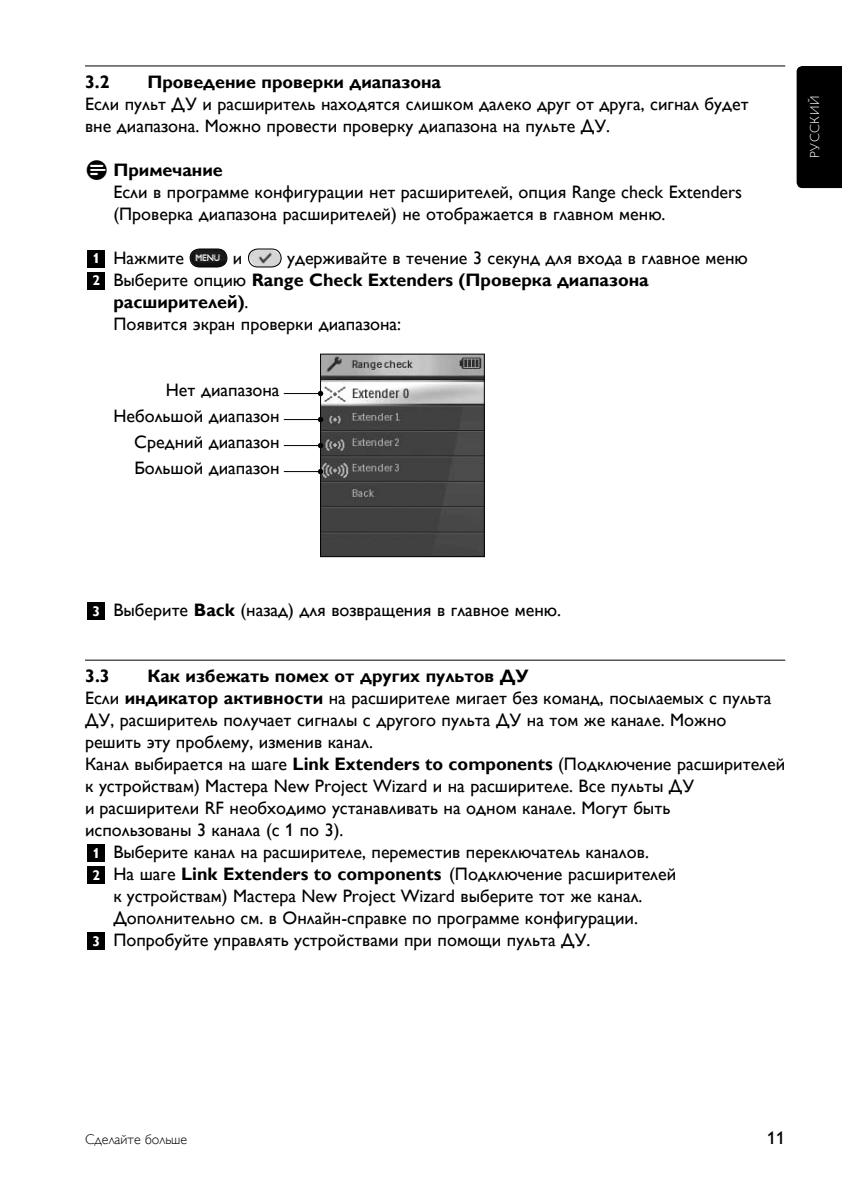
<style>
.page{position:relative;width:842px;height:1191px;background:#fff}
.page>*{position:absolute;margin:0;border:0;box-sizing:border-box;transform-origin:0 0}
.t1{font:18px/26px "Gill Sans Alt One WGL";color:#000}
.t2{font:700 18px "Gill Sans Alt One WGL";color:#000}
.t3{font:14px "Gill Sans Alt One WGL Light";color:#000}
.t4{font:13px "Gill Sans Alt One WGL Light";letter-spacing:.05em;color:#fff}
.s1{font-weight:700;font-size:14px;color:#fff}
.s2{font-size:14px;color:#fff}
.s3{font-weight:400}
.s4{font-weight:700}
</style>
<div class="page">
<div style="left:797px;top:66px;width:45px;height:122px;background:#000"></div>
<hr style="left:85px;top:66px;width:700px;height:1px;background:#000">
<hr style="left:85px;top:660px;width:700px;height:1px;background:#000">
<div style="left:88px;top:250px;width:17px;height:17px;background:#000"></div>
<svg style="left:189px;top:248px;width:39px;height:20px"></svg>
<svg style="left:248px;top:248px;width:34px;height:20px"></svg>
<div style="left:88px;top:272px;width:17px;height:17px;background:#000"></div>
<div style="left:88px;top:602px;width:17px;height:17px;background:#000"></div>
<div style="left:88px;top:844px;width:17px;height:17px;background:#000"></div>
<div style="left:88px;top:866px;width:17px;height:17px;background:#000"></div>
<div style="left:88px;top:932px;width:17px;height:17px;background:#000"></div>
<img style="left:322px;top:355px;width:161px;height:200px">
<div style="left:320px;top:353px;width:165px;height:204px;border:1px solid #000"></div>
<hr style="left:284px;top:393px;width:36px;height:1px;background:#000">
<svg style="left:318px;top:391px;width:5px;height:5px"></svg>
<hr style="left:284px;top:419px;width:36px;height:1px;background:#000">
<svg style="left:318px;top:417px;width:5px;height:5px"></svg>
<hr style="left:284px;top:445px;width:36px;height:1px;background:#000">
<svg style="left:318px;top:443px;width:5px;height:5px"></svg>
<hr style="left:284px;top:471px;width:36px;height:1px;background:#000">
<svg style="left:318px;top:469px;width:5px;height:5px"></svg>
<p class="t2" style="left:85px;top:70px;width:26px">3.2</p>
<p class="t2" style="left:147px;top:70px;width:295px">Проведение проверки диапазона</p>
<p class="t1" style="left:85px;top:93px;width:665px;line-height:22px">Если пульт ДУ и расширитель находятся слишком далеко друг от друга, сигнал будет вне диапазона. Можно провести проверку диапазона на пульте ДУ.</p>
<p class="t2" style="left:113px;top:158px;width:111px">Примечание</p>
<p class="t1" style="left:113px;top:181px;width:630px;line-height:22px">Если в программе конфигурации нет расширителей, опция Range check Extenders (Проверка диапазона расширителей) не отображается в главном меню.</p>
<p class="t1" style="left:93px;top:245px;width:93px"><span class="s1">1</span> Нажмите</p>
<p class="t1" style="left:233px;top:245px;width:11px">и</p>
<p class="t1" style="left:287px;top:245px;width:462px">удерживайте в течение 3 секунд для входа в главное меню</p>
<p class="t2" style="left:93px;top:268px;width:558px"><span class="s2">2</span> <span class="s3">Выберите опцию</span> Range Check Extenders (Проверка диапазона</p>
<p class="t2" style="left:113px;top:290px;width:137px">расширителей)<span class="s3">.</span></p>
<p class="t1" style="left:113px;top:311px;width:289px">Появится экран проверки диапазона:</p>
<p class="t1" style="left:113px;top:377px;width:168px;text-align:right">Нет диапазона<br>Небольшой диапазон<br>Средний диапазон<br>Большой диапазон</p>
<p class="t4" style="left:806px;top:158px;width:64px;rotate:-90deg">РУССКИЙ</p>
<p class="t1" style="left:93px;top:597px;width:470px"><span class="s1">3</span> Выберите <span class="s4">Back</span> (назад) для возвращения в главное меню.</p>
<p class="t2" style="left:85px;top:664px;width:26px">3.3</p>
<p class="t2" style="left:147px;top:664px;width:383px">Как избежать помех от других пультов ДУ</p>
<p class="t1" style="left:85px;top:685px;width:688px">Если <span class="s4">индикатор активности</span> на расширителе мигает без команд, посылаемых с пульта</p>
<p class="t1" style="left:85px;top:707px;width:643px">ДУ, расширитель получает сигналы с другого пульта ДУ на том же канале. Можно</p>
<p class="t1" style="left:85px;top:729px;width:289px">решить эту проблему, изменив канал.</p>
<p class="t1" style="left:85px;top:751px;width:702px">Канал выбирается на шаге <span class="s4">Link Extenders to components</span> (Подключение расширителей</p>
<p class="t1" style="left:85px;top:773px;width:611px">к устройствам) Мастера New Project Wizard и на расширителе. Все пульты ДУ</p>
<p class="t1" style="left:85px;top:795px;width:587px">и расширители RF необходимо устанавливать на одном канале. Могут быть</p>
<p class="t1" style="left:85px;top:817px;width:260px">использованы 3 канала (с 1 по 3).</p>
<p class="t1" style="left:93px;top:839px;width:558px"><span class="s1">1</span> Выберите канал на расширителе, переместив переключатель каналов.</p>
<p class="t1" style="left:93px;top:861px;width:585px"><span class="s1">2</span> На шаге <span class="s4">Link Extenders to components</span> (Подключение расширителей</p>
<p class="t1" style="left:113px;top:883px;width:531px">к устройствам) Мастера New Project Wizard выберите тот же канал.</p>
<p class="t1" style="left:113px;top:905px;width:526px">Дополнительно см. в Онлайн-справке по программе конфигурации.</p>
<p class="t1" style="left:93px;top:927px;width:499px"><span class="s1">3</span> Попробуйте управлять устройствами при помощи пульта ДУ.</p>
<p class="t3" style="left:85px;top:1130px;width:104px">Сделайте больше</p>
<p class="t1" style="left:767px;top:1125px;width:19px">11</p>
</div>
